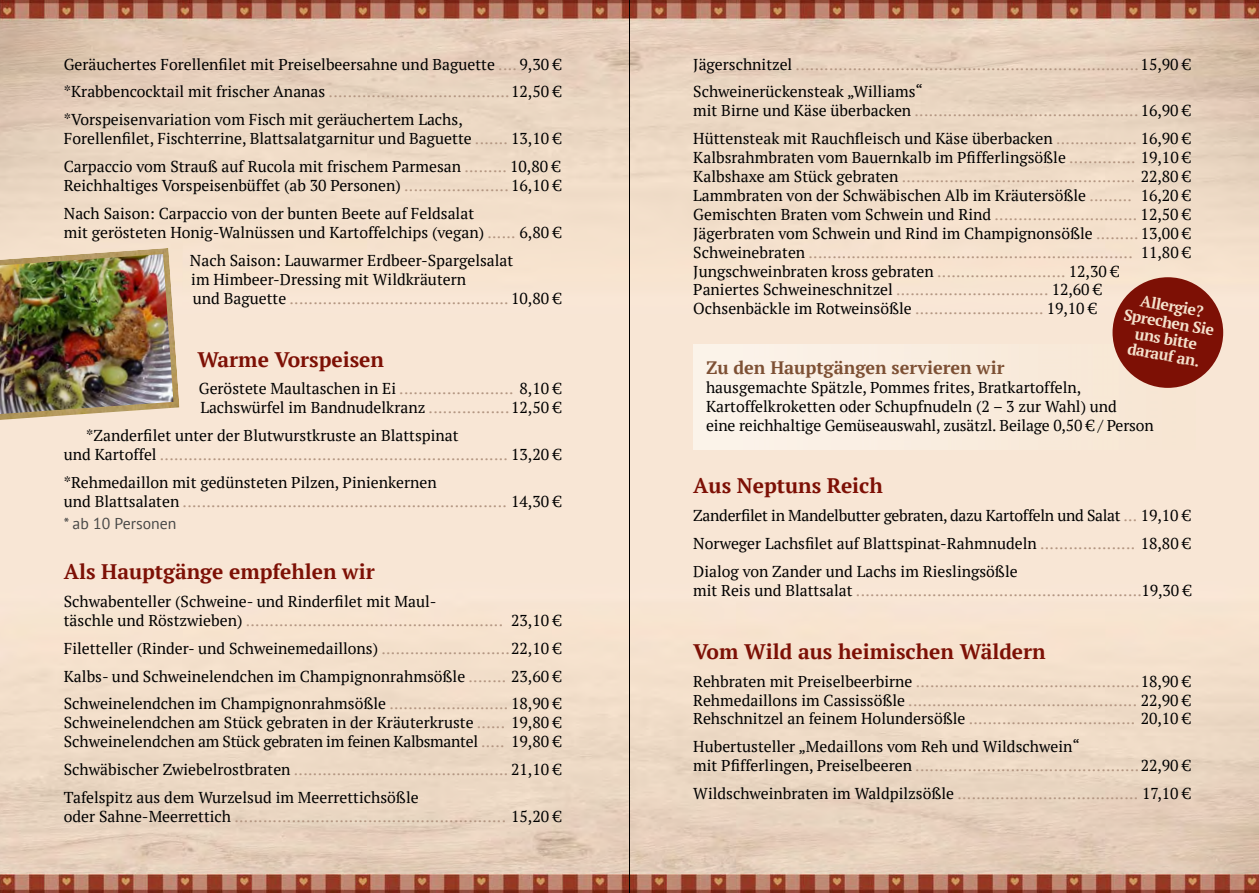
<style>
.page{position:relative;width:1259px;height:893px;background:#fff}
.page>*{position:absolute;margin:0;border:0;box-sizing:border-box;transform-origin:0 0}
.t1{font:700 21px "PT Serif";color:#7d1005}
.t2{font:700 18px "PT Serif";color:#7d5034}
.t3{font:15.75px/18.9px "PT Serif";color:#000}
.t4{font:15.75px/18.9px "PT Serif";color:#b39682}
.t5{font:700 15.75px/16.5px "PT Serif";color:#f4e1cc;text-align:center}
.t6{font:15.75px "PT Sans";color:#484847}
.s1{color:#b39682}
.s2{color:#000}
</style>
<div class="page">
<img style="left:0;top:0;width:1259px;height:893px">
<img style="left:693px;top:344px;width:502px;height:106px">
<div style="left:1112px;top:277px;width:111px;height:111px;background:#7d1005;border-radius:50%"></div>
<img style="left:0;top:248px;width:180px;height:174px">
<img style="left:0;top:254px;width:173px;height:161px">
<hr style="left:629px;top:0;width:1px;height:893px;background:#000">
<p class="t3" style="left:64px;top:50px;width:499px;line-height:27.9px;text-align:justify">Geräuchertes Forellenfilet mit Preiselbeersahne und Baguette <span class="s1">....</span> 9,30 € *Krabbencocktail mit frischer Ananas <span class="s1">......................................</span> 12,50 € *Vorspeisenvariation vom Fisch mit geräuchertem Lachs,</p>
<p class="t3" style="left:64px;top:124px;width:499px;line-height:27.9px">Forellenfilet, Fischterrine, Blattsalatgarnitur und Baguette <span class="s1">.......</span> 13,10 €<br>Carpaccio vom Strauß auf Rucola mit frischem Parmesan <span class="s1">.........</span> 10,80 €</p>
<p class="t3" style="left:64px;top:171px;width:499px;line-height:27.9px">Reichhaltiges Vorspeisenbüffet (ab 30 Personen) <span class="s1">......................</span> 16,10 €<br>Nach Saison: Carpaccio von der bunten Beete auf Feldsalat</p>
<p class="t3" style="left:190px;top:218px;width:373px;line-height:27.9px;text-indent:-126px">mit gerösteten Honig-Walnüssen und Kartoffelchips (vegan) <span class="s1">......</span> 6,80 €<br>Nach Saison: Lauwarmer Erdbeer-Spargelsalat</p>
<p class="t3" style="left:191px;top:269px;width:371px">im Himbeer-Dressing mit Wildkräutern<br>und Baguette <span class="s1">..............................................</span> 10,80 €</p>
<h1 class="t1" style="left:197px;top:345px;width:188px">Warme Vorspeisen</h1>
<p class="t3" style="left:199px;top:379px;width:364px">Geröstete Maultaschen in Ei <span class="s1">........................</span> 8,10 €<br>Lachswürfel im Bandnudelkranz <span class="s1">.................</span> 12,50 €</p>
<p class="t4" style="left:64px;top:426px;width:499px;text-indent:23px"><span class="s2">*Zanderfilet unter der Blutwurstkruste an Blattspinat<br>und Kartoffel</span> ......................................................................... <span class="s2">13,20 €</span></p>
<p class="t4" style="left:64px;top:473px;width:499px"><span class="s2">*Rehmedaillon mit gedünsteten Pilzen, Pinienkernen<br>und Blattsalaten</span> .................................................................... <span class="s2">14,30 €</span></p>
<p class="t6" style="left:64px;top:512px;width:114px">* ab 10 Personen</p>
<h1 class="t1" style="left:64px;top:557px;width:312px">Als Hauptgänge empfehlen wir</h1>
<p class="t3" style="left:64px;top:591px;width:499px">Schwabenteller (Schweine- und Rinderfilet mit Maul-<br>täschle und Röstzwieben) <span class="s1">......................................................</span> 23,10 €</p>
<p class="t3" style="left:64px;top:634px;width:499px;line-height:27.9px;text-align:justify">Filetteller (Rinder- und Schweinemedaillons) <span class="s1">...........................</span> 22,10 € Kalbs- und Schweinelendchen im Champignonrahmsößle <span class="s1">........</span> 23,60 € Schweinelendchen im Champignonrahmsößle <span class="s1">.........................</span> 18,90 €</p>
<p class="t3" style="left:64px;top:713px;width:499px">Schweinelendchen am Stück gebraten in der Kräuterkruste <span class="s1">......</span> 19,80 €<br>Schweinelendchen am Stück gebraten im feinen Kalbsmantel <span class="s1">.....</span> 19,80 €</p>
<p class="t3" style="left:64px;top:755px;width:499px;line-height:27.9px">Schwäbischer Zwiebelrostbraten <span class="s1">.............................................</span> 21,10 €<br>Tafelspitz aus dem Wurzelsud im Meerrettichsößle</p>
<p class="t4" style="left:64px;top:807px;width:499px"><span class="s2">oder Sahne-Meerrettich</span> ......................................................... <span class="s2">15,20 €</span></p>
<p class="t4" style="left:693px;top:50px;width:499px;line-height:27.9px"><span class="s2">Jägerschnitzel</span> ........................................................................ <span class="s2">15,90 €<br>Schweinerückensteak „Williams“</span></p>
<p class="t3" style="left:693px;top:96px;width:499px;line-height:27.9px">mit Birne und Käse überbacken <span class="s1">...............................................</span> 16,90 €<br>Hüttensteak mit Rauchfleisch und Käse überbacken <span class="s1">.................</span> 16,90 €</p>
<p class="t3" style="left:693px;top:148px;width:499px">Kalbsrahmbraten vom Bauernkalb im Pfifferlingsößle <span class="s1">..............</span> 19,10 € Kalbshaxe am Stück gebraten <span class="s1">.................................................</span> 22,80 € Lammbraten von der Schwäbischen Alb im Kräutersößle <span class="s1">.........</span> 16,20 € Gemischten Braten vom Schwein und Rind <span class="s1">..............................</span> 12,50 € Jägerbraten vom Schwein und Rind im Champignonsößle <span class="s1">.........</span> 13,00 € Schweinebraten <span class="s1">....................................................................</span> 11,80 € Jungschweinbraten kross gebraten <span class="s1">...........................</span> 12,30 €<br>Paniertes Schweineschnitzel <span class="s1">................................</span> 12,60 € Ochsenbäckle im Rotweinsößle <span class="s1">...........................</span> 19,10 €</p>
<p class="t5" style="left:1128px;top:290px;width:93px;rotate:10deg">Allergie?<br>Sprechen Sie uns bitte darauf an.</p>
<p class="t2" style="left:706px;top:356px;width:300px">Zu den Hauptgängen servieren wir</p>
<p class="t3" style="left:706px;top:378px;width:449px">hausgemachte Spätzle, Pommes frites, Bratkartoffeln,<br>Kartoffelkroketten oder Schupfnudeln (2 – 3 zur Wahl) und<br>eine reichhaltige Gemüseauswahl, zusätzl. Beilage 0,50 € / Person</p>
<h1 class="t1" style="left:693px;top:471px;width:191px">Aus Neptuns Reich</h1>
<p class="t3" style="left:693px;top:501px;width:499px;line-height:27.9px;text-align:justify">Zanderfilet in Mandelbutter gebraten, dazu Kartoffeln und Salat <span class="s1">...</span> 19,10 € Norweger Lachsfilet auf Blattspinat-Rahmnudeln <span class="s1">....................</span> 18,80 € Dialog von Zander und Lachs im Rieslingsößle</p>
<p class="t4" style="left:693px;top:580px;width:500px"><span class="s2">mit Reis und Blattsalat</span> ............................................................ <span class="s2">19,30 €</span></p>
<h1 class="t1" style="left:693px;top:637px;width:354px">Vom Wild aus heimischen Wäldern</h1>
<p class="t4" style="left:693px;top:671px;width:499px;text-align:justify"><span class="s2">Rehbraten mit Preiselbeerbirne</span> ............................................... <span class="s2">18,90 € Rehmedaillons im Cassissößle</span> ................................................ <span class="s2">22,90 € Rehschnitzel an feinem Holundersößle</span> ................................... <span class="s2">20,10 €</span></p>
<p class="t3" style="left:693px;top:737px;width:499px">Hubertusteller „Medaillons vom Reh und Wildschwein“<br>mit Pfifferlingen, Preiselbeeren <span class="s1">...............................................</span> 22,90 €</p>
<p class="t3" style="left:693px;top:784px;width:499px">Wildschweinbraten im Waldpilzsößle <span class="s1">......................................</span> 17,10 €</p>
</div>
